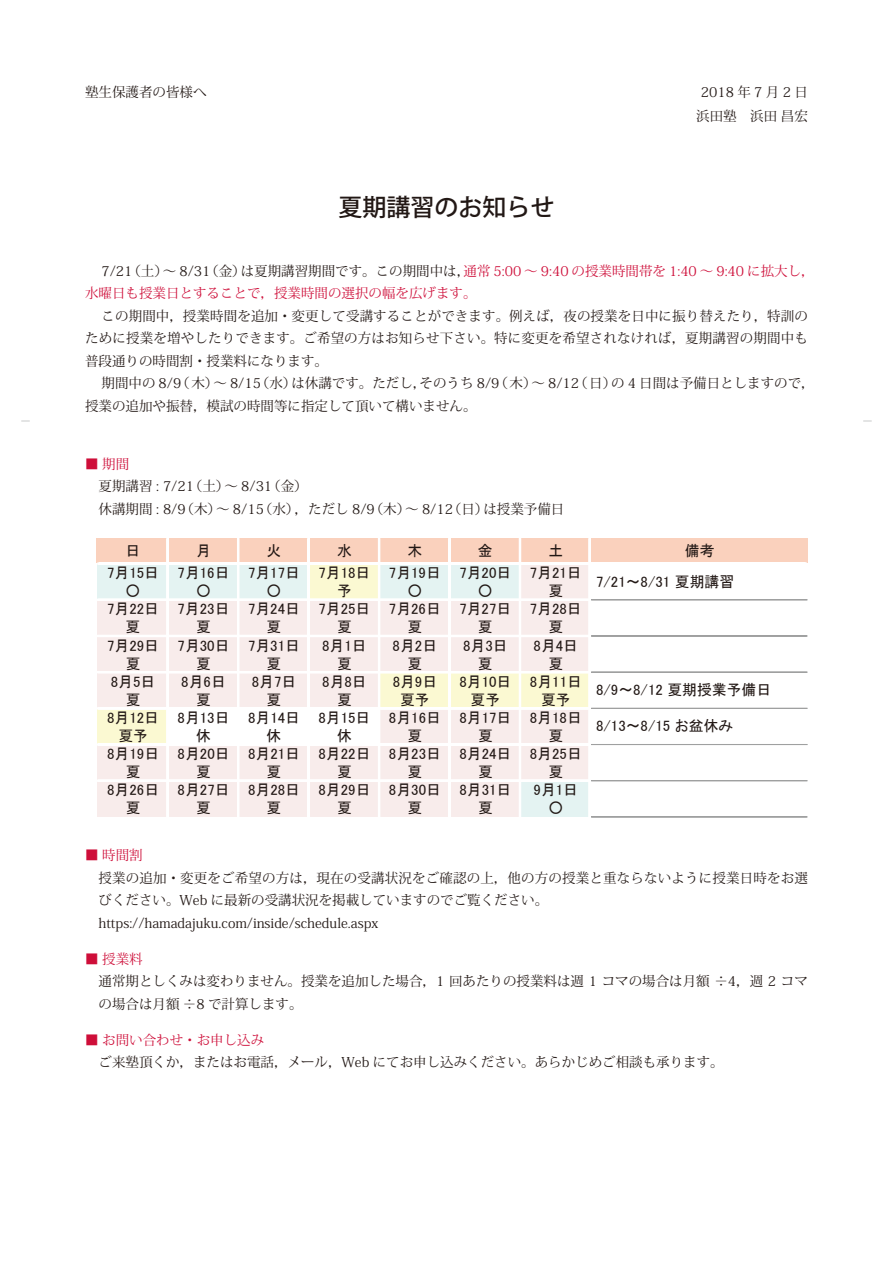
<style>
.page{position:relative;width:893px;height:1263px;background:#fff}
.page>*{position:absolute;margin:0;border:0;box-sizing:border-box;transform-origin:0 0}
.t1{font:500 24px "Koz Go Pr 6 N";color:#221815}
.t2{font:15px/18.1px "MS P Gothic";color:#221815}
.t3{font:13.5px/22.5px "Koz Min Pr 6 N";color:#221815}
.t4{font:13.5px/22.5px "Koz Min Pr 6 N";color:#ce0e39}
.s1{color:#221815}
.s2{color:#231815}
</style>
<div class="page">
<div style="left:96px;top:539px;width:712px;height:24px;background:#fad1bd"></div>
<div style="left:97px;top:563px;width:212px;height:37px;background:#e4f3f2"></div>
<div style="left:309px;top:563px;width:70px;height:37px;background:#fbf9d2"></div>
<div style="left:379px;top:563px;width:141px;height:37px;background:#e4f3f2"></div>
<div style="left:520px;top:563px;width:70px;height:37px;background:#f8eceb"></div>
<div style="left:97px;top:600px;width:493px;height:72px;background:#f8eceb"></div>
<div style="left:97px;top:672px;width:282px;height:36px;background:#f8eceb"></div>
<div style="left:379px;top:672px;width:211px;height:36px;background:#fbf9d2"></div>
<div style="left:97px;top:708px;width:71px;height:36px;background:#fbf9d2"></div>
<div style="left:379px;top:708px;width:211px;height:36px;background:#f8eceb"></div>
<div style="left:97px;top:744px;width:493px;height:37px;background:#f8eceb"></div>
<div style="left:97px;top:781px;width:423px;height:36px;background:#f8eceb"></div>
<div style="left:520px;top:781px;width:70px;height:36px;background:#e4f3f2"></div>
<div style="left:97px;top:562px;width:710px;height:3px;border:2px solid #fff"></div>
<div style="left:97px;top:599px;width:494px;height:2px;border:2px solid #fff"></div>
<div style="left:97px;top:635px;width:494px;height:2px;border:2px solid #fff"></div>
<div style="left:97px;top:671px;width:494px;height:2px;border:2px solid #fff"></div>
<div style="left:97px;top:707px;width:494px;height:2px;border:2px solid #fff"></div>
<div style="left:97px;top:743px;width:494px;height:3px;border:2px solid #fff"></div>
<div style="left:97px;top:779px;width:494px;height:3px;border:2px solid #fff"></div>
<div style="left:166px;top:537px;width:3px;height:282px;border:2px solid #fff"></div>
<div style="left:237px;top:537px;width:2px;height:282px;border:2px solid #fff"></div>
<div style="left:307px;top:537px;width:3px;height:282px;border:2px solid #fff"></div>
<div style="left:378px;top:537px;width:2px;height:282px;border:2px solid #fff"></div>
<div style="left:448px;top:537px;width:3px;height:282px;border:2px solid #fff"></div>
<div style="left:519px;top:537px;width:2px;height:282px;border:2px solid #fff"></div>
<div style="left:588px;top:537px;width:3px;height:282px;border:2px solid #fff"></div>
<div style="left:591px;top:599px;width:216px;height:1px;border:1px solid #9fa0a0"></div>
<div style="left:591px;top:636px;width:216px;height:1px;border:1px solid #9fa0a0"></div>
<div style="left:591px;top:672px;width:216px;height:1px;border:1px solid #9fa0a0"></div>
<div style="left:591px;top:708px;width:216px;height:1px;border:1px solid #9fa0a0"></div>
<div style="left:591px;top:744px;width:216px;height:1px;border:1px solid #9fa0a0"></div>
<div style="left:591px;top:780px;width:216px;height:1px;border:1px solid #9fa0a0"></div>
<div style="left:591px;top:816px;width:216px;height:1px;border:1px solid #9fa0a0"></div>
<p class="t3" style="left:85px;top:81px;width:123px">塾生保護者の皆様へ</p>
<h1 class="t1" style="left:338px;top:194px;width:217px">夏期講習のお知らせ</h1>
<p class="t3" style="left:696px;top:80px;width:113px;line-height:24px;text-align:center">2018年7月2日浜田塾　浜田 昌宏</p>
<p class="t4" style="left:85px;top:260px;width:731px;text-indent:16px"><span class="s1">7/21（土）～ 8/31（金）は夏期講習期間です。この期間中は，</span>通常 5:00 ～ 9:40 の授業時間帯を 1:40 ～ 9:40 に拡大し，水曜日も授業日とすることで，授業時間の選択の幅を広げます。</p>
<p class="t3" style="left:85px;top:305px;width:724px;text-align:justify;text-indent:16px">この期間中，授業時間を追加・変更して受講することができます。例えば，夜の授業を日中に振り替えたり，特訓のために授業を増やしたりできます。ご希望の方はお知らせ下さい。特に変更を希望されなければ，夏期講習の期間中も普段通りの時間割・授業料になります。</p>
<p class="t3" style="left:85px;top:372px;width:731px;text-indent:16px">期間中の 8/9（木）～ 8/15（水）は休講です。ただし，そのうち 8/9（木）～ 8/12（日）の 4 日間は予備日としますので，授業の追加や振替，模試の時間等に指定して頂いて構いません。</p>
<p class="t4" style="left:85px;top:453px;width:46px">■ 期間</p>
<p class="t3" style="left:99px;top:476px;width:467px">夏期講習 : 7/21（土）～ 8/31（金）<br>休講期間 : 8/9（木）～ 8/15（水），ただし 8/9（木）～ 8/12（日）は授業予備日</p>
<p class="t2" style="left:126px;top:542px;width:16px">日</p>
<p class="t2" style="left:196px;top:542px;width:16px">月</p>
<p class="t2" style="left:267px;top:542px;width:16px">火</p>
<p class="t2" style="left:337px;top:542px;width:16px">水</p>
<p class="t2" style="left:407px;top:542px;width:16px">木</p>
<p class="t2" style="left:478px;top:542px;width:16px">金</p>
<p class="t2" style="left:548px;top:542px;width:16px">土</p>
<p class="t2" style="left:685px;top:542px;width:31px">備考</p>
<p class="t2" style="left:126px;top:564px;width:458px;text-indent:-19px">7月15日 <span class="s2">7月16日</span> 7月17日 7月18日 7月19日 7月20日 7月21日○</p>
<p class="t2" style="left:596px;top:572px;width:140px">7/21～8/31 夏期講習</p>
<p class="t2" style="left:196px;top:582px;width:16px">○</p>
<p class="t2" style="left:267px;top:582px;width:16px">○</p>
<p class="t2" style="left:337px;top:582px;width:16px">予</p>
<p class="t2" style="left:407px;top:582px;width:16px">○</p>
<p class="t2" style="left:478px;top:582px;width:16px">○</p>
<p class="t2" style="left:548px;top:582px;width:16px">夏</p>
<p class="t2" style="left:107px;top:600px;width:476px">7月22日 7月23日 7月24日 7月25日 7月26日 7月27日 7月28日</p>
<p class="t2" style="left:126px;top:618px;width:16px">夏</p>
<p class="t2" style="left:196px;top:618px;width:16px">夏</p>
<p class="t2" style="left:267px;top:618px;width:16px">夏</p>
<p class="t2" style="left:337px;top:618px;width:16px">夏</p>
<p class="t2" style="left:407px;top:618px;width:16px">夏</p>
<p class="t2" style="left:478px;top:618px;width:16px">夏</p>
<p class="t2" style="left:548px;top:618px;width:16px">夏</p>
<p class="t2" style="left:107px;top:636px;width:194px">7月29日 7月30日 7月31日</p>
<p class="t2" style="left:322px;top:636px;width:46px">8月1日</p>
<p class="t2" style="left:393px;top:636px;width:46px">8月2日</p>
<p class="t2" style="left:463px;top:636px;width:46px">8月3日</p>
<p class="t2" style="left:534px;top:636px;width:46px">8月4日</p>
<p class="t2" style="left:126px;top:654px;width:16px">夏</p>
<p class="t2" style="left:196px;top:654px;width:16px">夏</p>
<p class="t2" style="left:267px;top:654px;width:16px">夏</p>
<p class="t2" style="left:337px;top:654px;width:16px">夏</p>
<p class="t2" style="left:407px;top:654px;width:16px">夏</p>
<p class="t2" style="left:478px;top:654px;width:16px">夏</p>
<p class="t2" style="left:548px;top:654px;width:16px">夏</p>
<p class="t2" style="left:111px;top:672px;width:46px">8月5日</p>
<p class="t2" style="left:181px;top:672px;width:46px">8月6日</p>
<p class="t2" style="left:252px;top:672px;width:46px">8月7日</p>
<p class="t2" style="left:322px;top:672px;width:46px">8月8日</p>
<p class="t2" style="left:393px;top:672px;width:46px">8月9日</p>
<p class="t2" style="left:459px;top:672px;width:124px">8月10日 <span class="s2">8月11日</span></p>
<p class="t2" style="left:126px;top:690px;width:16px">夏</p>
<p class="t2" style="left:196px;top:690px;width:16px">夏</p>
<p class="t2" style="left:267px;top:690px;width:16px">夏</p>
<p class="t2" style="left:337px;top:690px;width:16px">夏</p>
<p class="t2" style="left:400px;top:690px;width:31px">夏予</p>
<p class="t2" style="left:471px;top:690px;width:31px">夏予</p>
<p class="t2" style="left:541px;top:690px;width:31px">夏予</p>
<p class="t2" style="left:107px;top:708px;width:476px">8月12日 8月13日 8月14日 8月15日 8月16日 8月17日 8月18日</p>
<p class="t2" style="left:118px;top:726px;width:31px">夏予</p>
<p class="t2" style="left:196px;top:726px;width:16px">休</p>
<p class="t2" style="left:267px;top:726px;width:16px">休</p>
<p class="t2" style="left:337px;top:726px;width:16px">休</p>
<p class="t2" style="left:408px;top:726px;width:16px">夏</p>
<p class="t2" style="left:478px;top:726px;width:16px">夏</p>
<p class="t2" style="left:548px;top:726px;width:16px">夏</p>
<p class="t2" style="left:107px;top:745px;width:476px">8月19日 8月20日 8月21日 8月22日 8月23日 8月24日 8月25日</p>
<p class="t2" style="left:126px;top:763px;width:16px">夏</p>
<p class="t2" style="left:196px;top:763px;width:16px">夏</p>
<p class="t2" style="left:267px;top:763px;width:16px">夏</p>
<p class="t2" style="left:337px;top:763px;width:16px">夏</p>
<p class="t2" style="left:408px;top:763px;width:16px">夏</p>
<p class="t2" style="left:478px;top:763px;width:16px">夏</p>
<p class="t2" style="left:548px;top:763px;width:16px">夏</p>
<p class="t2" style="left:107px;top:781px;width:406px">8月26日 8月27日 8月28日 8月29日 8月30日 8月31日</p>
<p class="t2" style="left:534px;top:781px;width:46px">9月1日</p>
<p class="t2" style="left:126px;top:799px;width:16px">夏</p>
<p class="t2" style="left:196px;top:799px;width:16px">夏</p>
<p class="t2" style="left:267px;top:799px;width:16px">夏</p>
<p class="t2" style="left:337px;top:799px;width:16px">夏</p>
<p class="t2" style="left:408px;top:799px;width:16px">夏</p>
<p class="t2" style="left:478px;top:799px;width:16px">夏</p>
<p class="t2" style="left:548px;top:799px;width:16px">○</p>
<p class="t2" style="left:596px;top:680px;width:177px">8/9～8/12 夏期授業予備日</p>
<p class="t2" style="left:596px;top:717px;width:139px">8/13～8/15 お盆休み</p>
<p class="t4" style="left:85px;top:844px;width:59px">■ 時間割</p>
<p class="t3" style="left:99px;top:867px;width:711px">授業の追加・変更をご希望の方は，現在の受講状況をご確認の上，他の方の授業と重ならないように授業日時をお選びください。Web に最新の受講状況を掲載していますのでご覧ください。https://hamadajuku.com/inside/schedule.aspx</p>
<p class="t4" style="left:85px;top:948px;width:59px">■ 授業料</p>
<p class="t3" style="left:99px;top:970px;width:711px">通常期としくみは変わりません。授業を追加した場合，1 回あたりの授業料は週 1 コマの場合は月額 ÷4，週 2 コマの場合は月額 ÷8 で計算します。</p>
<p class="t4" style="left:85px;top:1029px;width:181px">■ お問い合わせ・お申し込み</p>
<p class="t3" style="left:99px;top:1051px;width:627px">ご来塾頂くか，またはお電話，メール，Web にてお申し込みください。あらかじめご相談も承ります。</p>
</div>
